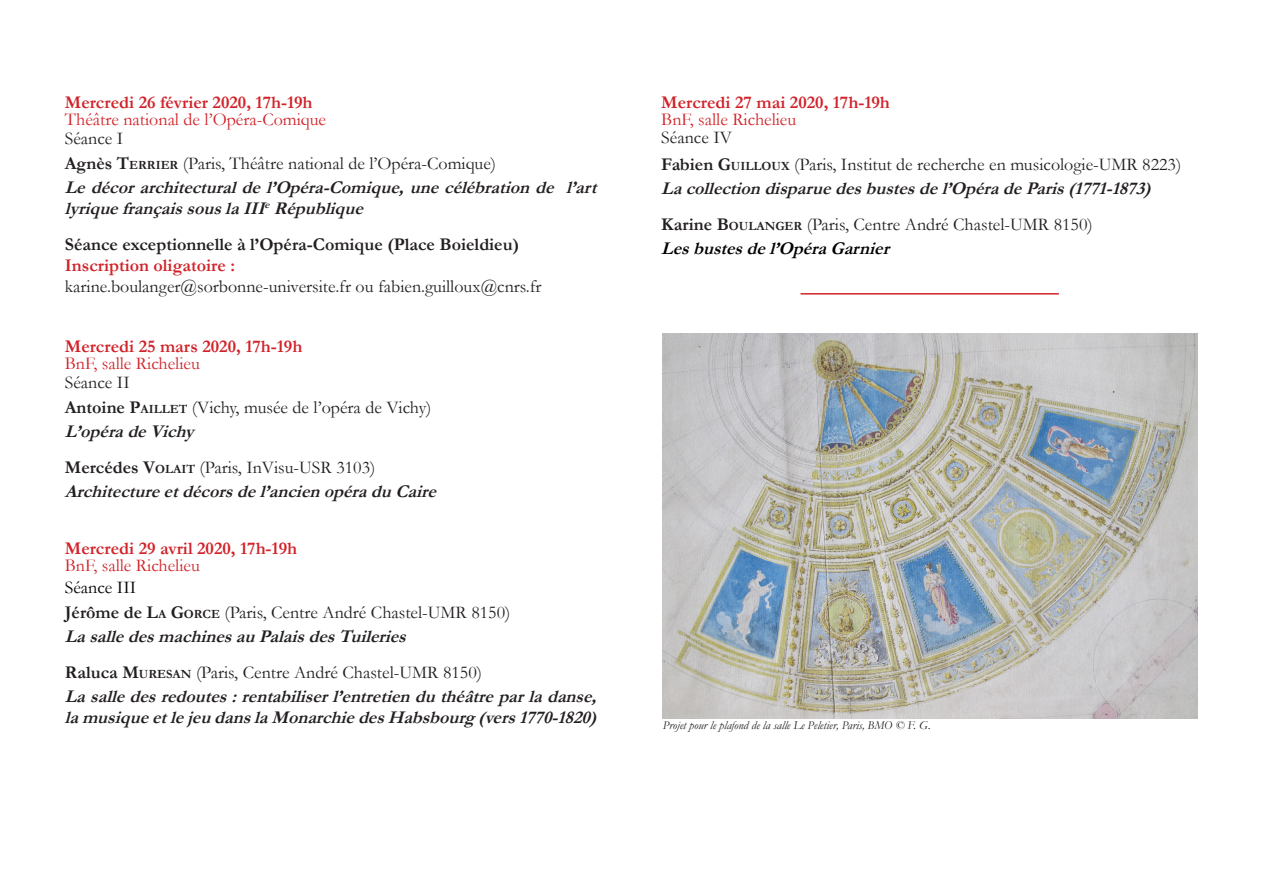
<style>
.page{position:relative;width:1263px;height:893px;background:#fff}
.page>*{position:absolute;margin:0;border:0;box-sizing:border-box;transform-origin:0 0}
.t1{font:18px "Garamond";color:#231f20}
.t2{font:italic 700 18px/21px "Garamond";color:#231f20}
.t3{font:700 18px "Garamond";color:#d1232a}
.t4{font:18px "Garamond";color:#d1232a}
.t5{font:700 18px "Garamond";color:#231f20}
.t6{font:italic 700 18px "Garamond";color:#000}
.t7{font:18px "Garamond";color:#000}
.t8{font:italic 12px "Garamond";color:#231f20}
.s1{font-weight:700}
.s2{font-weight:700;font-size:12.6px}
</style>
<div class="page">
<hr style="left:800px;top:293px;width:259px;height:2px;background:#d1232a">
<img style="left:663px;top:333px;width:535px;height:385px">
<p class="t3" style="left:65px;top:90px;width:249px">Mercredi 26 février 2020, 17h-19h</p>
<p class="t4" style="left:65px;top:107px;width:263px">Théâtre national de l’Opéra-Comique</p>
<p class="t1" style="left:65px;top:126px;width:60px">Séance I</p>
<p class="t1" style="left:65px;top:151px;width:433px"><span class="s1">Agnès</span> <span class="s1">T</span><span class="s2">ERRIER</span> (Paris, Théâtre national de l’Opéra-Comique)</p>
<p class="t2" style="left:65px;top:177px;width:539px">Ledécorarchitecturaldel’Opéra-Comique,unecélébrationde l’art lyriquefrançaissouslaIII<sup>e</sup> République</p>
<p class="t5" style="left:65px;top:232px;width:456px">Séance exceptionnelle à l’Opéra-Comique (Place Boieldieu)</p>
<p class="t3" style="left:65px;top:253px;width:172px">Inscription oligatoire :</p>
<p class="t1" style="left:65px;top:274px;width:478px">karine.boulanger@sorbonne-universite.fr ou fabien.guilloux@cnrs.fr</p>
<p class="t3" style="left:65px;top:334px;width:239px">Mercredi 25 mars 2020, 17h-19h</p>
<p class="t4" style="left:65px;top:351px;width:137px">BnF, salle Richelieu</p>
<p class="t1" style="left:65px;top:370px;width:66px">Séance II</p>
<p class="t1" style="left:65px;top:395px;width:368px"><span class="s1">Antoine</span> <span class="s1">P</span><span class="s2">AILLET</span> (Vichy, musée de l’opéra de Vichy)</p>
<p class="t2" style="left:65px;top:421px;width:137px">L’opéradeVichy</p>
<p class="t1" style="left:65px;top:455px;width:312px"><span class="s1">Mercédes</span> <span class="s1">V</span><span class="s2">OLAIT</span> (Paris, InVisu-USR 3103)</p>
<p class="t2" style="left:65px;top:481px;width:379px">Architectureetdécorsdel’ancienopéraduCaire</p>
<p class="t3" style="left:65px;top:536px;width:234px">Mercredi 29 avril 2020, 17h-19h</p>
<p class="t4" style="left:65px;top:553px;width:137px">BnF, salle Richelieu</p>
<p class="t7" style="left:65px;top:575px;width:73px">Séance III</p>
<p class="t1" style="left:65px;top:600px;width:447px"><span class="s1">Jérôme de</span> <span class="s1">L</span><span class="s2">A</span> <span class="s1">G</span><span class="s2">ORCE</span> (Paris, Centre André Chastel-UMR 8150)</p>
<p class="t2" style="left:65px;top:626px;width:349px">LasalledesmachinesauPalaisdesTuileries</p>
<p class="t1" style="left:65px;top:660px;width:419px"><span class="s1">Raluca</span> <span class="s1">M</span><span class="s2">URESAN</span> (Paris, Centre André Chastel-UMR 8150)</p>
<p class="t2" style="left:65px;top:686px;width:540px">Lasalledesredoutes:rentabiliserl’entretienduthéâtreparladanse, lamusiqueetlejeudanslaMonarchiedesHabsbourg(vers1770-1820)</p>
<p class="t3" style="left:661px;top:90px;width:230px">Mercredi 27 mai 2020, 17h-19h</p>
<p class="t4" style="left:661px;top:107px;width:137px">BnF, salle Richelieu</p>
<p class="t1" style="left:661px;top:125px;width:72px">Séance IV</p>
<p class="t1" style="left:661px;top:152px;width:521px"><span class="s1">Fabien</span> <span class="s1">G</span><span class="s2">UILLOUX</span> (Paris, Institut de recherche en musicologie-UMR 8223)</p>
<p class="t2" style="left:661px;top:178px;width:497px">Lacollectiondisparuedesbustesdel’OpéradeParis(1771-1873)</p>
<p class="t1" style="left:661px;top:212px;width:433px"><span class="s1">Karine</span> <span class="s1">B</span><span class="s2">OULANGER</span> (Paris, Centre André Chastel-UMR 8150)</p>
<p class="t6" style="left:661px;top:236px;width:236px">Lesbustesdel’OpéraGarnier</p>
<p class="t8" style="left:663px;top:717px;width:270px">Projet pour le plafond de la salle Le Peletier, Paris, BMO © F. G.</p>
</div>
